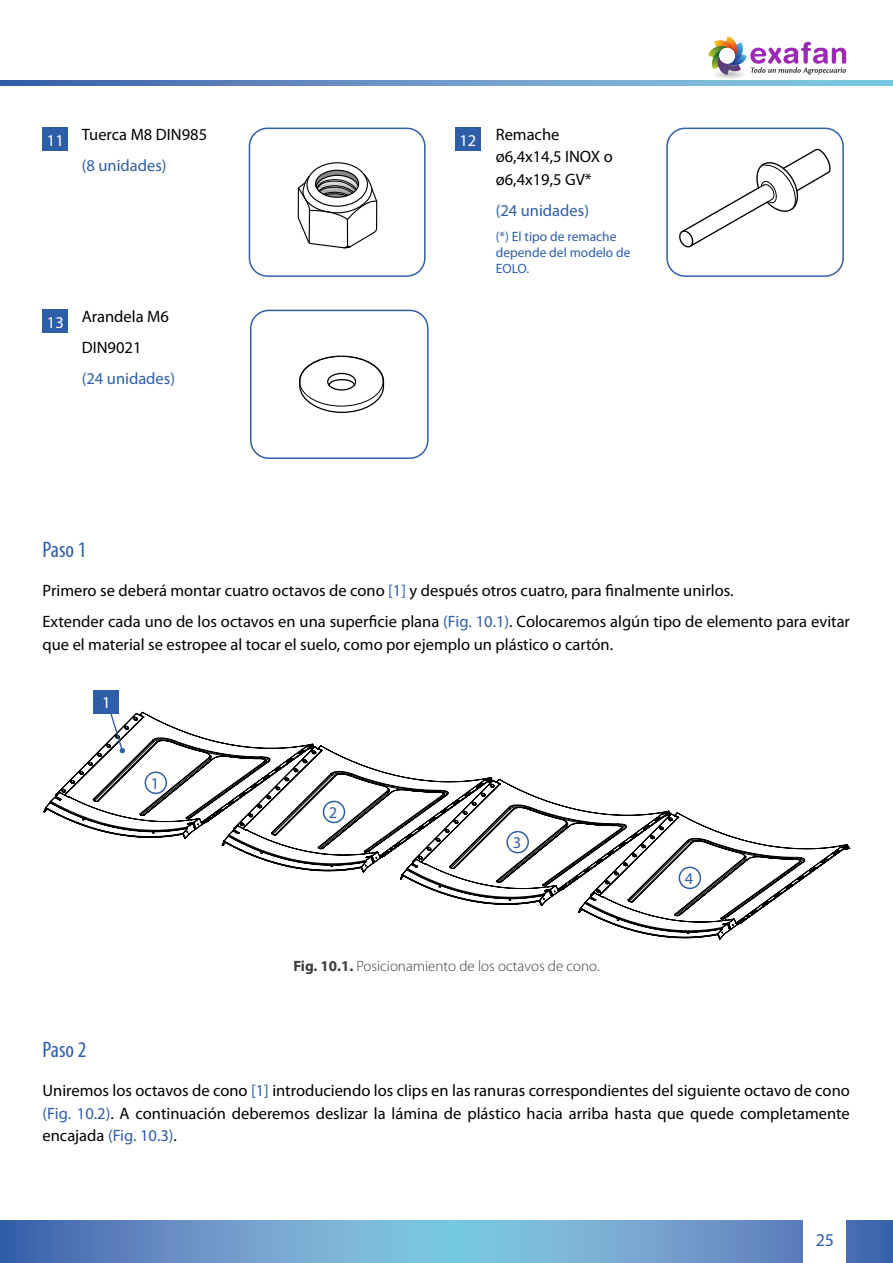
<style>
.page{position:relative;width:893px;height:1263px;background:#fff}
.page>*{position:absolute;margin:0;border:0;box-sizing:border-box;transform-origin:0 0}
.t1{font:condensed 22.5px "Myriad Pro";color:#2f5ea9}
.t2{font:18px "Myriad Pro";color:#2f5ea9}
.t3{font:16.5px/22.5px "Myriad Pro";color:#000}
.t4{font:16.5px "Myriad Pro";color:#2f5ea9}
.t5{font:16.5px "Myriad Pro";color:#fff}
.t6{font:300 15px "Myriad Pro";color:#3c3c3b}
.t7{font:13.5px/16.2px "Myriad Pro";color:#2f5ea9}
.s1{color:#2f5ea9}
.s2{font-weight:700}
</style>
<div class="page">
<svg style="left:1px;top:1220px;width:892px;height:43px"></svg>
<svg style="left:1px;top:81px;width:892px;height:4px"></svg>
<div style="left:804px;top:1218px;width:42px;height:45px;background:#fff"></div>
<hr style="left:0;top:1220px;width:1px;height:43px;background:#305da9">
<svg style="left:297px;top:169px;width:81px;height:80px"></svg>
<div style="left:249px;top:128px;width:177px;height:149px;border:2px solid #2f5ea9;border-radius:18px"></div>
<svg style="left:679px;top:148px;width:152px;height:100px"></svg>
<div style="left:666px;top:128px;width:178px;height:149px;border:2px solid #2f5ea9;border-radius:18px"></div>
<svg style="left:299px;top:355px;width:86px;height:58px"></svg>
<div style="left:250px;top:310px;width:179px;height:149px;border:2px solid #2f5ea9;border-radius:18px"></div>
<div style="left:43px;top:128px;width:25px;height:23px;background:#2f5ea9"></div>
<div style="left:43px;top:310px;width:25px;height:23px;background:#2f5ea9"></div>
<div style="left:455px;top:128px;width:25px;height:23px;background:#2f5ea9"></div>
<svg style="left:43px;top:712px;width:807px;height:228px"></svg>
<svg style="left:105px;top:712px;width:20px;height:41px"></svg>
<div style="left:145px;top:771px;width:22px;height:23px;border:2px solid #2f5ea9;border-radius:50%"></div>
<div style="left:94px;top:690px;width:25px;height:23px;background:#2f5ea9"></div>
<div style="left:323px;top:801px;width:22px;height:22px;border:2px solid #2f5ea9;border-radius:50%"></div>
<div style="left:506px;top:831px;width:23px;height:22px;border:2px solid #2f5ea9;border-radius:50%"></div>
<div style="left:679px;top:866px;width:22px;height:23px;border:2px solid #2f5ea9;border-radius:50%"></div>
<div style="left:714px;top:71px;width:31px;height:8px;background:#f8f8f8;border-radius:50%"></div>
<div style="left:716px;top:71px;width:27px;height:7px;background:#f2f2f2;border-radius:50%"></div>
<div style="left:716px;top:71px;width:26px;height:7px;background:#f0f0f0;border-radius:50%"></div>
<div style="left:717px;top:71px;width:24px;height:7px;background:#ebebeb;border-radius:50%"></div>
<div style="left:718px;top:72px;width:23px;height:6px;background:#e9e9e9;border-radius:50%"></div>
<div style="left:719px;top:72px;width:21px;height:5px;background:#e5e5e5;border-radius:50%"></div>
<div style="left:721px;top:72px;width:17px;height:5px;background:#dedede;border-radius:50%"></div>
<svg style="left:708px;top:37px;width:138px;height:39px"></svg>
<p class="t5" style="left:47px;top:130px;width:18px">11</p>
<p class="t3" style="left:82px;top:123px;width:127px">Tuerca M8 DIN985</p>
<p class="t4" style="left:82px;top:155px;width:86px">(8 unidades)</p>
<p class="t5" style="left:47px;top:312px;width:18px">13</p>
<p class="t3" style="left:82px;top:301px;width:89px;line-height:31px">Arandela M6<br>DIN9021</p>
<p class="t4" style="left:82px;top:368px;width:95px">(24 unidades)</p>
<p class="t5" style="left:459px;top:130px;width:18px">12</p>
<p class="t3" style="left:496px;top:123px;width:119px">Remache ø6,4x14,5 INOX o ø6,4x19,5 GV*</p>
<p class="t4" style="left:496px;top:200px;width:95px">(24 unidades)</p>
<p class="t7" style="left:496px;top:228px;width:136px">(*) El tipo de remache depende del modelo de<br>EOLO.</p>
<h1 class="t1" style="left:43px;top:536px;width:45px">Paso 1</h1>
<p class="t3" style="left:43px;top:575px;width:809px;line-height:31px">Primero se deberá montar cuatro octavos de cono <span class="s1">[1]</span> y después otros cuatro, para finalmente unirlos.<br>Extender cada uno de los octavos en una superficie plana <span class="s1">(Fig. 10.1)</span>. Colocaremos algún tipo de elemento para evitar</p>
<p class="t3" style="left:43px;top:633px;width:572px">que el material se estropee al tocar el suelo, como por ejemplo un plástico o cartón.</p>
<p class="t5" style="left:102px;top:692px;width:10px">1</p>
<p class="t4" style="left:151px;top:773px;width:10px">1</p>
<p class="t4" style="left:329px;top:802px;width:10px">2</p>
<p class="t4" style="left:513px;top:833px;width:10px">3</p>
<p class="t6" style="left:293px;top:957px;width:308px"><span class="s2">Fig. 10.1.</span> Posicionamiento de los octavos de cono.</p>
<p class="t4" style="left:685px;top:868px;width:10px">4</p>
<h1 class="t1" style="left:43px;top:1036px;width:45px">Paso 2</h1>
<p class="t3" style="left:43px;top:1079px;width:809px;text-align:justify">Uniremos los octavos de cono <span class="s1">[1]</span> introduciendo los clips en las ranuras correspondientes del siguiente octavo de cono <span class="s1">(Fig. 10.2)</span>. A continuación deberemos deslizar la lámina de plástico hacia arriba hasta que quede completamente encajada <span class="s1">(Fig. 10.3)</span>.</p>
<p class="t2" style="left:816px;top:1229px;width:20px">25</p>
</div>
